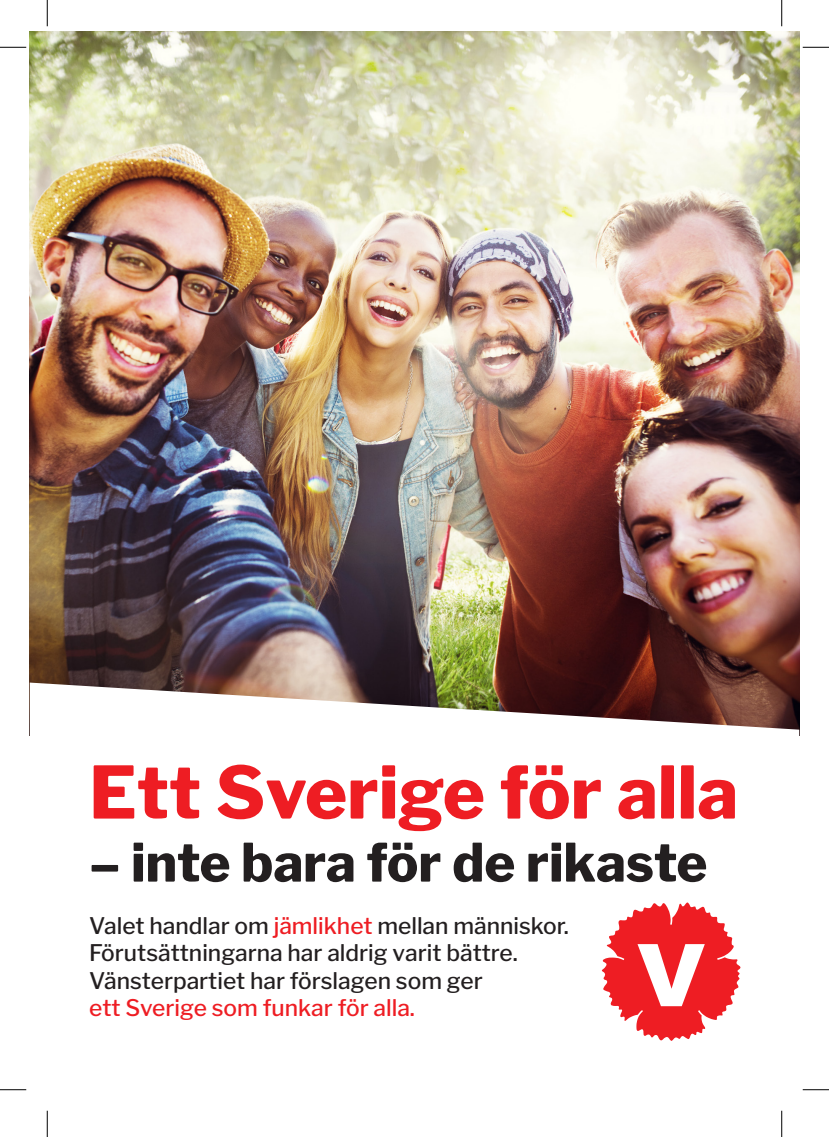
<style>
.page{position:relative;width:829px;height:1137px;background:#fff}
.page>*{position:absolute;margin:0;border:0;box-sizing:border-box;transform-origin:0 0}
.t1{font:800 71.75px "Libre Franklin";color:#ee1d23}
.t2{font:800 52.5px "Libre Franklin";color:#231f20}
.t3{font:500 22.75px "Libre Franklin";color:#231f20}
.t4{font:500 22.75px "Libre Franklin";color:#ee1d23}
.s1{color:#ee1d23}
</style>
<div class="page">
<img style="left:30px;top:32px;width:769px;height:650px">
<svg style="left:30px;top:682px;width:769px;height:287px"></svg>
<svg style="left:602px;top:902px;width:138px;height:138px"></svg>
<svg style="left:0;top:47px;width:26px;height:1px"></svg>
<svg style="left:802px;top:47px;width:27px;height:1px"></svg>
<svg style="left:0;top:1089px;width:26px;height:1px"></svg>
<svg style="left:802px;top:1089px;width:27px;height:1px"></svg>
<svg style="left:47px;top:0;width:1px;height:26px"></svg>
<svg style="left:47px;top:1110px;width:1px;height:26px"></svg>
<svg style="left:781px;top:0;width:1px;height:26px"></svg>
<svg style="left:781px;top:1110px;width:1px;height:26px"></svg>
<p class="t1" style="left:89px;top:749px;width:650px">Ett Sverige för alla</p>
<p class="t2" style="left:89px;top:830px;width:619px">– inte bara för de rikaste</p>
<p class="t3" style="left:89px;top:912px;width:481px">Valet handlar om <span class="s1">jämlikhet</span> mellan människor.</p>
<p class="t3" style="left:89px;top:939px;width:430px">Förutsättningarna har aldrig varit bättre.</p>
<p class="t3" style="left:89px;top:966px;width:395px">Vänsterpartiet har förslagen som ger</p>
<p class="t4" style="left:89px;top:993px;width:327px">ett Sverige som funkar för alla.</p>
</div>
